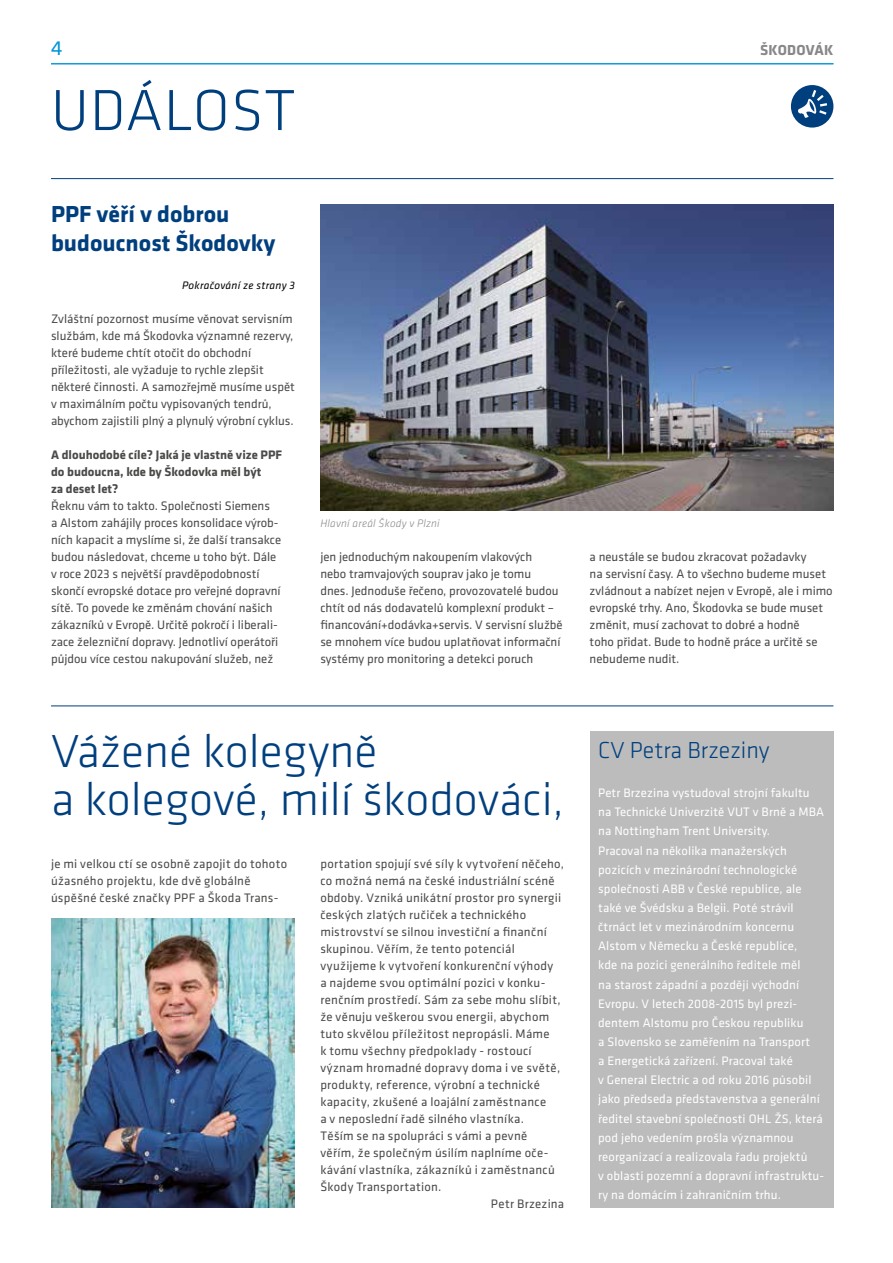
<style>
.page{position:relative;width:893px;height:1263px;background:#fff}
.page>*{position:absolute;margin:0;border:0;box-sizing:border-box;transform-origin:0 0}
.t1{font:300 60px "Klavika";letter-spacing:.015em;color:#003f7e}
.t2{font:300 48px/48px "Klavika";color:#003f7e}
.t3{font:700 24px/28.8px "Klavika";color:#003f7e}
.t4{font:300 24px "Klavika";color:#003f7e}
.t5{font:21px "Klavika";color:#0095d6}
.t6{font:700 15px "Klavika";letter-spacing:.02em;color:#878787}
.t7{font:12.75px/17px "Klavika";color:#4a4a49}
.t8{font:12.75px/19.2px "Klavika";letter-spacing:.01em;color:#fff}
.t9{font:12.75px/17px "Klavika";letter-spacing:.02em;color:#4a4a49}
.t10{font:12.75px "Klavika";letter-spacing:.025em;color:#4a4a49}
.t11{font:700 12.75px/17px "Klavika";color:#4a4a49}
.t12{font:italic 300 11.25px "Klavika";letter-spacing:.02em;color:#878787}
.t13{font:italic 11.25px "Klavika";letter-spacing:.02em;color:#000}
</style>
<div class="page">
<svg style="left:791px;top:85px;width:42px;height:43px"></svg>
<hr style="left:51px;top:178px;width:782px;height:1px;background:#003f7e">
<hr style="left:51px;top:705px;width:782px;height:1px;background:#003f7e">
<img style="left:320px;top:204px;width:513px;height:306px">
<img style="left:51px;top:918px;width:244px;height:290px">
<div style="left:590px;top:731px;width:243px;height:477px;background:#bcbcbc"></div>
<hr style="left:51px;top:63px;width:782px;height:1px;background:#0095d6">
<h3 class="t5" style="left:51px;top:35px;width:13px">4</h3>
<p class="t6" style="left:760px;top:39px;width:75px">ŠKODOVÁK</p>
<h1 class="t1" style="left:51px;top:74px;width:246px">UDÁLOST</h1>
<h3 class="t3" style="left:51px;top:199px;width:226px">PPF věří v dobrou budoucnost Škodovky</h3>
<p class="t13" style="left:182px;top:278px;width:114px">Pokračování ze strany 3</p>
<p class="t7" style="left:51px;top:310px;width:245px">Zvláštní pozornost musíme věnovat servisním službám, kde má Škodovka významné rezervy, které budeme chtít otočit do obchodní příležitosti, ale vyžaduje to rychle zlepšit některé činnosti. A samozřejmě musíme uspět v maximálním počtu vypisovaných tendrů, abychom zajistili plný a plynulý výrobní cyklus.</p>
<p class="t11" style="left:51px;top:446px;width:233px">A dlouhodobé cíle? Jaká je vlastně vize PPF do budoucna, kde by Škodovka měl být<br>za deset let?</p>
<p class="t7" style="left:51px;top:497px;width:232px">Řeknu vám to takto. Společnosti Siemens<br>a Alstom zahájily proces konsolidace výrob&shy;ních kapacit a myslíme si, že další transakce budou následovat, chceme u toho být. Dále v roce 2023 s největší pravděpodobností skončí evropské dotace pro veřejné dopravní sítě. To povede ke změnám chování našich zákazníků v Evropě. Určitě pokročí i liberali&shy;zace železniční dopravy. Jednotliví operátoři půjdou více cestou nakupování služeb, než</p>
<p class="t12" style="left:320px;top:517px;width:121px">Hlavní areál Škody v Plzni</p>
<p class="t7" style="left:320px;top:548px;width:244px">jen jednoduchým nakoupením vlakových<br>nebo tramvajových souprav jako je tomu dnes. Jednoduše řečeno, provozovatelé budou chtít od nás dodavatelů komplexní produkt – financování+dodávka+servis. V servisní službě se mnohem více budou uplatňovat informační systémy pro monitoring a detekci poruch</p>
<p class="t7" style="left:590px;top:548px;width:245px">a neustále se budou zkracovat požadavky<br>na servisní časy. A to všechno budeme muset zvládnout a nabízet nejen v Evropě, ale i mimo evropské trhy. Ano, Škodovka se bude muset změnit, musí zachovat to dobré a hodně<br>toho přidat. Bude to hodně práce a určitě se nebudeme nudit.</p>
<h2 class="t2" style="left:51px;top:727px;width:515px">Vážené kolegyně<br>a kolegové, milí škodováci,</h2>
<p class="t10" style="left:320px;top:855px;width:245px">portation spojují své síly k vytvoření něčeho,</p>
<p class="t9" style="left:320px;top:871px;width:236px">co možná nemá na české industriální scéně</p>
<p class="t9" style="left:320px;top:888px;width:242px">obdoby. Vzniká unikátní prostor pro synergii</p>
<p class="t9" style="left:320px;top:905px;width:207px">českých zlatých ručiček a technického</p>
<p class="t10" style="left:320px;top:923px;width:228px">mistrovství se silnou investiční a finanční</p>
<p class="t9" style="left:320px;top:939px;width:196px">skupinou. Věřím, že tento potenciál</p>
<p class="t10" style="left:320px;top:957px;width:234px">využijeme k vytvoření konkurenční výhody</p>
<p class="t9" style="left:320px;top:973px;width:227px">a najdeme svou optimální pozici v konku-</p>
<p class="t9" style="left:320px;top:990px;width:242px">renčním prostředí. Sám za sebe mohu slíbit,</p>
<p class="t9" style="left:320px;top:1007px;width:230px">že věnuju veškerou svou energii, abychom</p>
<p class="t9" style="left:320px;top:1024px;width:231px">tuto skvělou příležitost nepropásli. Máme</p>
<p class="t10" style="left:320px;top:1042px;width:213px">k tomu všechny předpoklady - rostoucí</p>
<p class="t9" style="left:320px;top:1058px;width:241px">význam hromadné dopravy doma i ve světě,</p>
<p class="t9" style="left:320px;top:1075px;width:221px">produkty, reference, výrobní a technické</p>
<p class="t9" style="left:320px;top:1092px;width:227px">kapacity, zkušené a loajální zaměstnance</p>
<p class="t9" style="left:320px;top:1109px;width:205px">a v neposlední řadě silného vlastníka.</p>
<p class="t10" style="left:320px;top:1127px;width:209px">Těším se na spolupráci s vámi a pevně</p>
<p class="t9" style="left:320px;top:1143px;width:230px">věřím, že společným úsilím naplníme oče-</p>
<p class="t10" style="left:320px;top:1161px;width:236px">kávání vlastníka, zákazníků i zaměstnanců</p>
<p class="t9" style="left:320px;top:1177px;width:123px">Škody Transportation.</p>
<p class="t9" style="left:491px;top:1194px;width:75px">Petr Brzezina</p>
<p class="t9" style="left:51px;top:854px;width:238px">je mi velkou ctí se osobně zapojit do tohoto úžasného projektu, kde dvě globálně úspěšné české značky PPF a Škoda Trans-</p>
<h3 class="t4" style="left:598px;top:735px;width:173px">CV Petra Brzeziny</h3>
<p class="t8" style="left:598px;top:783px;width:227px">Petr Brzezina vystudoval strojní fakultu na Technické Univerzitě VUT v Brně a MBA na Nottingham Trent University.<br>Pracoval na několika manažerských pozicích v mezinárodní technologické společnosti ABB v České republice, ale také ve Švédsku a Belgii. Poté strávil čtrnáct let v mezinárodním koncernu Alstom v Německu a České republice,<br>kde na pozici generálního ředitele měl<br>na starost západní a později východní Evropu. V letech 2008-2015 byl prezi&shy;dentem Alstomu pro Českou republiku<br>a Slovensko se zaměřením na Transport<br>a Energetická zařízení. Pracoval také<br>v General Electric a od roku 2016 působil jako předseda představenstva a generální ředitel stavební společnosti OHL ŽS, která pod jeho vedením prošla významnou reorganizací a realizovala řadu projektů<br>v oblasti pozemní a dopravní infrastruktu&shy;ry na domácím i zahraničním trhu.</p>
</div>
